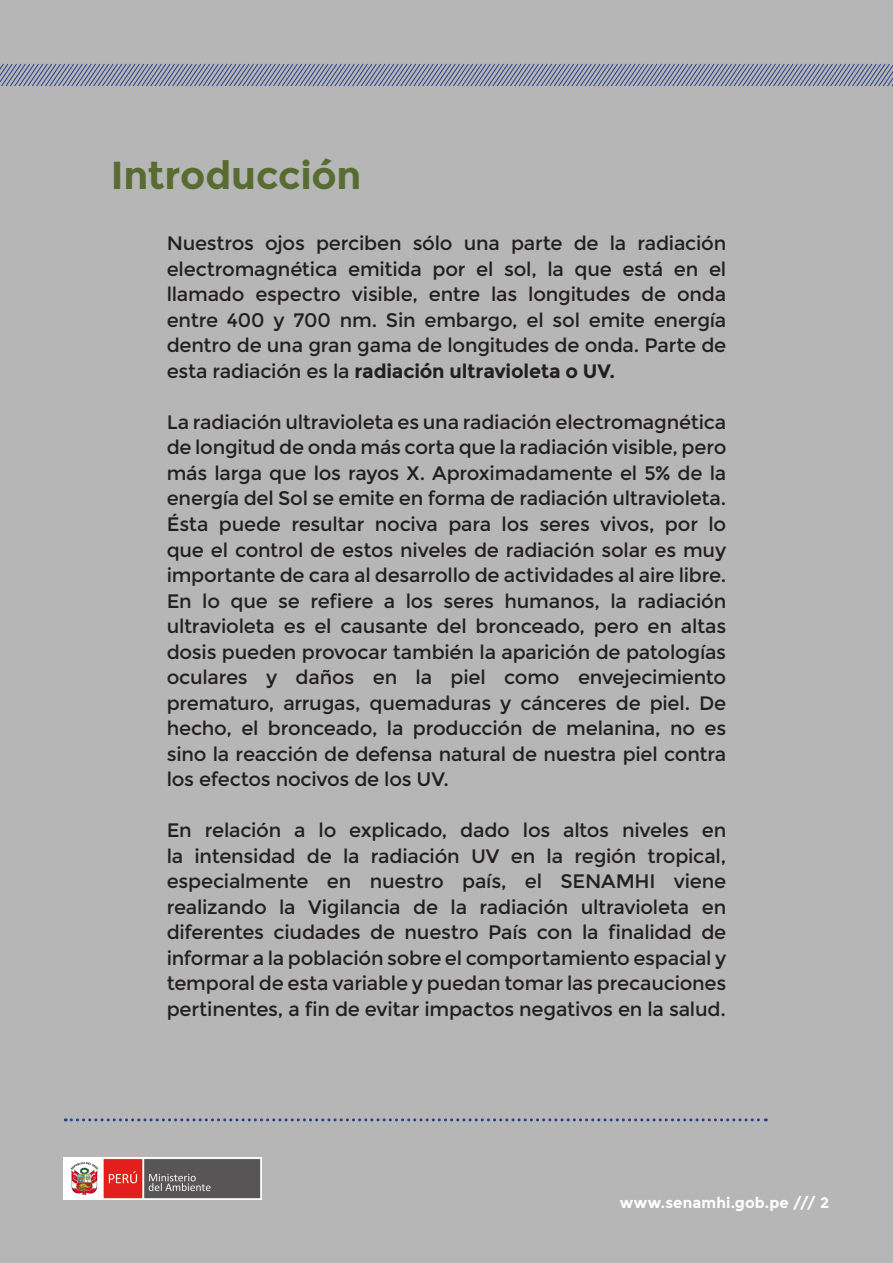
<style>
.page{position:relative;width:893px;height:1263px;background:#b6b6b7}
.page>*{position:absolute;margin:0;border:0;box-sizing:border-box;transform-origin:0 0}
.t1{font:700 39px "Montserrat";letter-spacing:-.005em;color:#586c32}
.t2{font:19.5px/25.5px "Montserrat";letter-spacing:-.01em;color:#231f20;text-align:justify}
.t3{font:700 15px "Montserrat";letter-spacing:.01em;color:#fff}
.s1{font-weight:700}
</style>
<div class="page">
<svg style="left:65px;top:1118px;width:701px;height:3px"></svg>
<svg style="left:0;top:63px;width:893px;height:24px"></svg>
<p class="t1" style="left:111px;top:152px;width:252px">Introducción</p>
<p class="t2" style="left:167px;top:231px;width:561px">Nuestros ojos perciben sólo una parte de la radiación electromagnética emitida por el sol, la que está en el llamado espectro visible, entre las longitudes de onda entre 400 y 700 nm. Sin embargo, el sol emite energía dentro de una gran gama de longitudes de onda. Parte de esta radiación es la <span class="s1">radiación ultravioleta o UV.</span></p>
<p class="t2" style="left:167px;top:410px;width:561px">La radiación ultravioleta es una radiación electromagnética de longitud de onda más corta que la radiación visible, pero más larga que los rayos X. Aproximadamente el 5% de la energía del Sol se emite en forma de radiación ultravioleta.<br>Ésta puede resultar nociva para los seres vivos, por lo que el control de estos niveles de radiación solar es muy importante de cara al desarrollo de actividades al aire libre.</p>
<p class="t2" style="left:167px;top:588px;width:561px">En lo que se refiere a los seres humanos, la radiación ultravioleta es el causante del bronceado, pero en altas dosis pueden provocar también la aparición de patologías oculares y daños en la piel como envejecimiento prematuro, arrugas, quemaduras y cánceres de piel. De hecho, el bronceado, la producción de melanina, no es sino la reacción de defensa natural de nuestra piel contra los efectos nocivos de los UV.</p>
<p class="t2" style="left:167px;top:818px;width:561px">En relación a lo explicado, dado los altos niveles en la intensidad de la radiación UV en la región tropical, especialmente en nuestro país, el SENAMHI viene realizando la Vigilancia de la radiación ultravioleta en diferentes ciudades de nuestro País con la finalidad de informar a la población sobre el comportamiento espacial y temporal de esta variable y puedan tomar las precauciones pertinentes, a fin de evitar impactos negativos en la salud.</p>
<p class="t3" style="left:620px;top:1194px;width:211px">www.senamhi.gob.pe /// 2</p>
</div>
